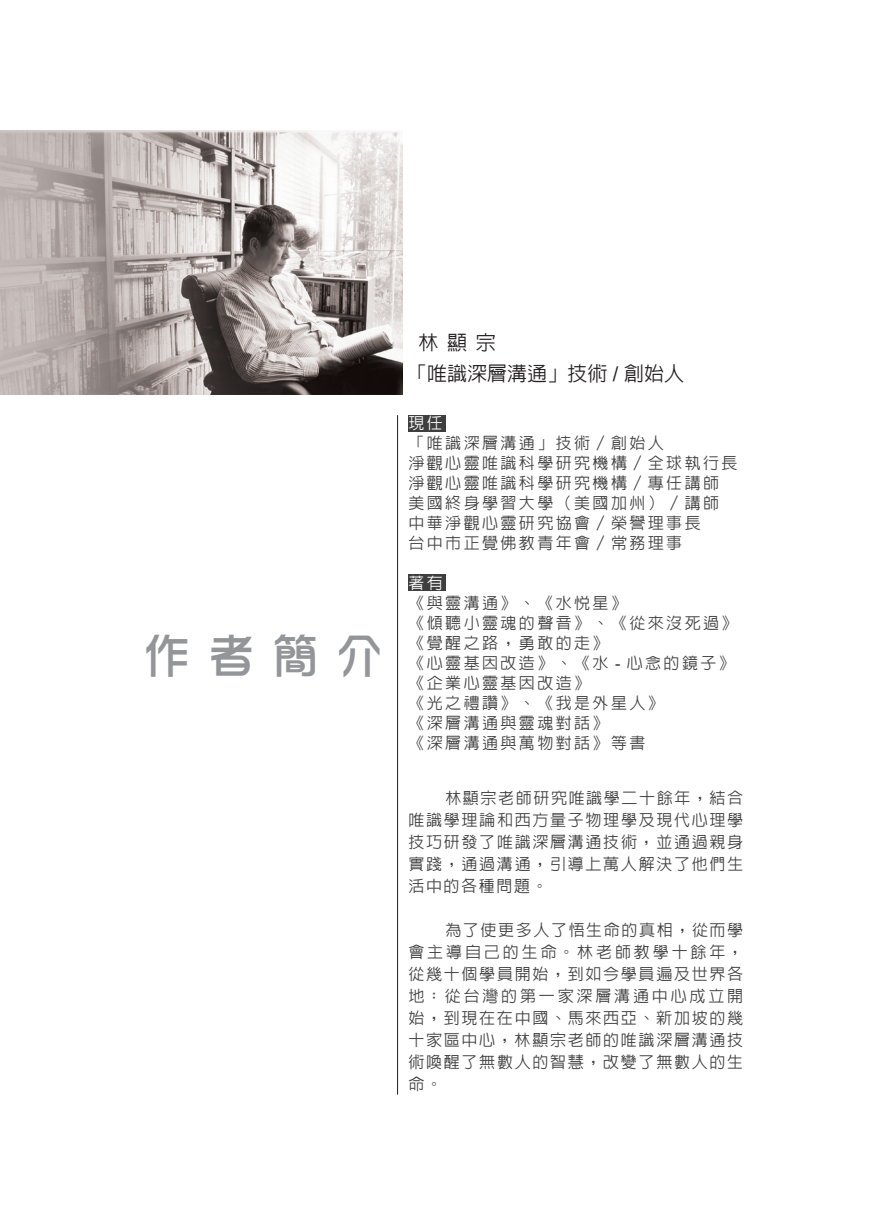
<style>
.page{position:relative;width:874px;height:1225px;background:#fff}
.page>*{position:absolute;margin:0;border:0;box-sizing:border-box;transform-origin:0 0}
.t1{font:48px "DF Hua Zong Std W5";color:#939598}
.t2{font:500 20px "AR Hei B5";color:#231f20}
.t3{font:500 16px/22px "AR Hei B5";letter-spacing:.15em;color:#3e3e3f;text-align:justify}
.t4{font:500 16px "AR Hei B5";color:#fff}
.s1{font-family:"Arial";font-weight:400}
</style>
<div class="page">
<div style="left:408px;top:574px;width:37px;height:17px;background:#3e3e3f"></div>
<div style="left:408px;top:415px;width:37px;height:17px;background:#3e3e3f"></div>
<img style="left:0;top:131px;width:402px;height:263px">
<hr style="left:397px;top:415px;width:1px;height:679px;background:#231f20">
<p class="t1" style="left:143px;top:629px;width:241px">作 者 簡 介</p>
<p class="t2" style="left:418px;top:332px;width:79px">林顯宗</p>
<p class="t2" style="left:407px;top:363px;width:278px">「唯識深層溝通」技術 <span class="s1">/</span> 創始人</p>
<p class="t4" style="left:408px;top:415px;width:36px">現任</p>
<p class="t3" style="left:408px;top:432px;width:257px">「唯識深層溝通」技術／創始人</p>
<p class="t3" style="left:408px;top:452px;width:330px">淨觀心靈唯識科學研究機構／全球執行長</p>
<p class="t3" style="left:408px;top:472px;width:312px">淨觀心靈唯識科學研究機構／專任講師</p>
<p class="t3" style="left:408px;top:492px;width:312px">美國終身學習大學（美國加州）／講師</p>
<p class="t3" style="left:408px;top:512px;width:293px">中華淨觀心靈研究協會／榮譽理事長</p>
<p class="t3" style="left:408px;top:532px;width:293px">台中市正覺佛教青年會／常務理事　</p>
<p class="t4" style="left:408px;top:575px;width:36px">著有</p>
<p class="t3" style="left:408px;top:592px;width:220px">《與靈溝通》、《水悅星》</p>
<p class="t3" style="left:408px;top:612px;width:330px">《傾聽小靈魂的聲音》、《從來沒死過》</p>
<p class="t3" style="left:408px;top:632px;width:201px">《覺醒之路，勇敢的走》</p>
<p class="t3" style="left:408px;top:652px;width:328px">《心靈基因改造》、《水 <span class="s1">-</span> 心念的鏡子》</p>
<p class="t3" style="left:408px;top:672px;width:183px">《企業心靈基因改造》</p>
<p class="t3" style="left:408px;top:692px;width:257px">《光之禮讚》、《我是外星人》</p>
<p class="t3" style="left:408px;top:712px;width:201px">《深層溝通與靈魂對話》</p>
<p class="t3" style="left:408px;top:732px;width:238px">《深層溝通與萬物對話》等書</p>
<p class="t3" style="left:408px;top:786px;width:336px;text-indent:37px">林顯宗老師研究唯識學二十餘年，結合唯識學理論和西方量子物理學及現代心理學技巧研發了唯識深層溝通技術，並通過親身實踐，通過溝通，引導上萬人解決了他們生活中的各種問題。</p>
<p class="t3" style="left:408px;top:918px;width:336px;text-indent:37px">為了使更多人了悟生命的真相，從而學會主導自己的生命。林老師教學十餘年，從幾十個學員開始，到如今學員遍及世界各地：從台灣的第一家深層溝通中心成立開始，到現在在中國、馬來西亞、新加坡的幾十家區中心，林顯宗老師的唯識深層溝通技術喚醒了無數人的智慧，改變了無數人的生命。</p>
</div>
